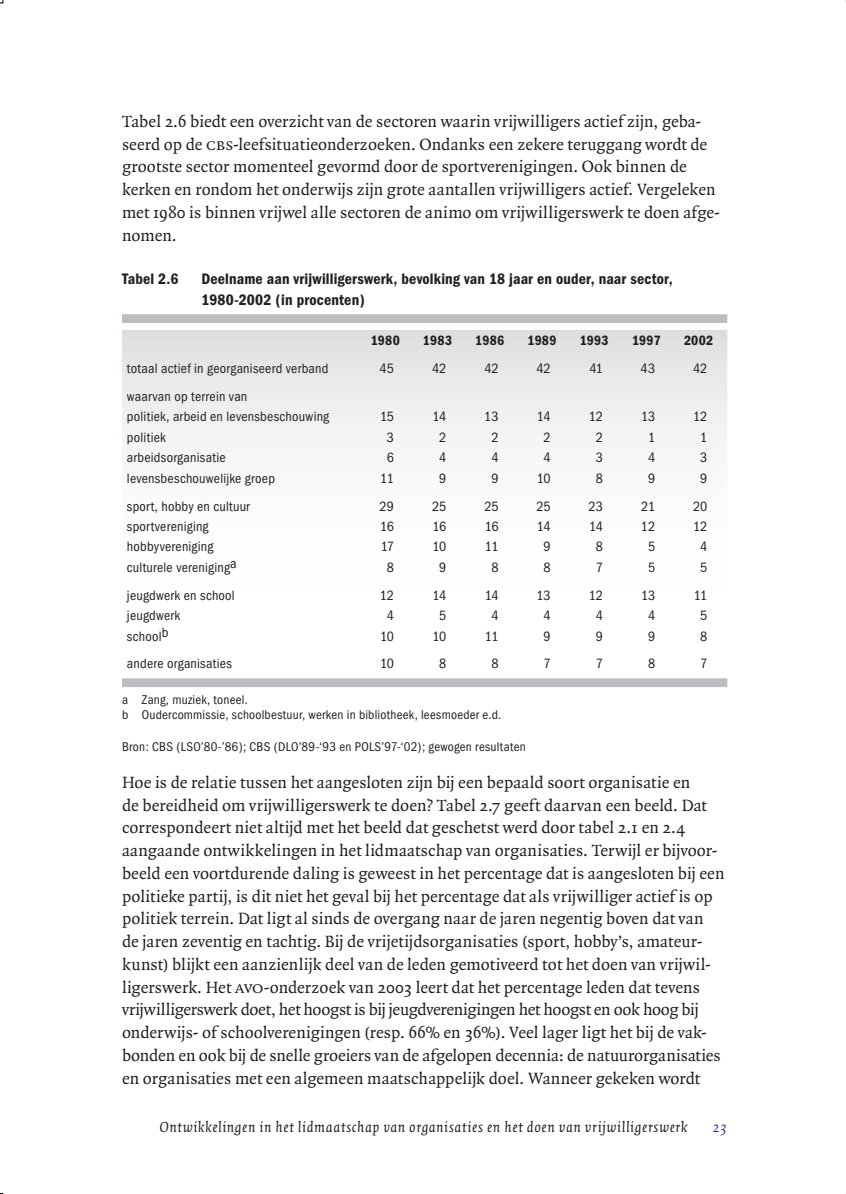
<style>
.page{position:relative;width:846px;height:1194px;background:#fff}
.page>*{position:absolute;margin:0;border:0;box-sizing:border-box;transform-origin:0 0}
.t1{font:17.5px/22.8px "Quadraat";letter-spacing:.005em;color:#231f20}
.t2{font:600 condensed 15.75px/21px "Franklin Gothic";letter-spacing:.01em;color:#231f20}
.t3{font:italic 15.75px "Quadraat";letter-spacing:.035em;color:#231f20}
.t4{font:italic 15.75px "Quadraat";color:#30378f}
.t5{font:condensed 14px/20.5px "Franklin Gothic";letter-spacing:.015em;color:#231f20}
.t6{font:600 condensed 14px "Franklin Gothic";letter-spacing:.01em;color:#231f20}
.t7{font:condensed 13.12px/15.8px "Franklin Gothic";letter-spacing:.02em;color:#231f20}
.s1{font-family:"Quadraat Small Caps"}
</style>
<div class="page">
<div style="left:122px;top:314px;width:605px;height:9px;background:#bcbdc0"></div>
<div style="left:122px;top:678px;width:605px;height:9px;background:#bcbdc0"></div>
<svg style="left:122px;top:330px;width:605px;height:116px"></svg>
<p class="t1" style="left:122px;top:111px;width:599px">Tabel 2.6 biedt een overzicht van de sectoren waarin vrijwilligers actief zijn, geba&shy;seerd op de <span class="s1">cbs</span>-leefsituatieonderzoeken. Ondanks een zekere teruggang wordt de grootste sector momenteel gevormd door de sportverenigingen. Ook binnen de kerken en rondom het onderwijs zijn grote aantallen vrijwilligers actief. Vergeleken met 1980 is binnen vrijwel alle sectoren de animo om vrijwilligerswerk te doen afge&shy;nomen.</p>
<p class="t2" style="left:122px;top:269px;width:58px">Tabel 2.6</p>
<p class="t2" style="left:201px;top:269px;width:473px">Deelname aan vrijwilligerswerk, bevolking van 18 jaar en ouder, naar sector,<br>1980-2002 (in procenten)</p>
<p class="t6" style="left:371px;top:333px;width:31px">1980</p>
<p class="t6" style="left:423px;top:333px;width:31px">1983</p>
<p class="t6" style="left:475px;top:333px;width:30px">1986</p>
<p class="t6" style="left:527px;top:333px;width:31px">1989</p>
<p class="t6" style="left:580px;top:333px;width:31px">1993</p>
<p class="t6" style="left:632px;top:333px;width:30px">1997</p>
<p class="t6" style="left:684px;top:333px;width:31px">2002</p>
<p class="t5" style="left:127px;top:358px;width:203px">totaal actief in georganiseerd verband</p>
<p class="t5" style="left:379px;top:358px;width:16px">45</p>
<p class="t5" style="left:432px;top:358px;width:16px">42</p>
<p class="t5" style="left:484px;top:358px;width:16px">42</p>
<p class="t5" style="left:537px;top:358px;width:16px">42</p>
<p class="t5" style="left:589px;top:358px;width:15px">41</p>
<p class="t5" style="left:640px;top:358px;width:16px">43</p>
<p class="t5" style="left:693px;top:358px;width:16px">42</p>
<p class="t5" style="left:127px;top:386px;width:204px">waarvan op terrein van<br>politiek, arbeid en levensbeschouwing</p>
<p class="t5" style="left:380px;top:407px;width:16px">15</p>
<p class="t5" style="left:432px;top:407px;width:15px">14</p>
<p class="t5" style="left:484px;top:407px;width:16px">13</p>
<p class="t5" style="left:537px;top:407px;width:15px">14</p>
<p class="t5" style="left:589px;top:407px;width:16px">12</p>
<p class="t5" style="left:641px;top:407px;width:16px">13</p>
<p class="t5" style="left:693px;top:407px;width:16px">12</p>
<p class="t5" style="left:127px;top:427px;width:40px">politiek</p>
<p class="t5" style="left:387px;top:427px;width:9px">3</p>
<p class="t5" style="left:439px;top:427px;width:9px">2</p>
<p class="t5" style="left:491px;top:427px;width:9px">2</p>
<p class="t5" style="left:544px;top:427px;width:9px">2</p>
<p class="t5" style="left:596px;top:427px;width:9px">2</p>
<p class="t5" style="left:648px;top:427px;width:9px">1</p>
<p class="t5" style="left:700px;top:427px;width:9px">1</p>
<p class="t5" style="left:127px;top:448px;width:100px">arbeidsorganisatie</p>
<p class="t5" style="left:387px;top:448px;width:9px">6</p>
<p class="t5" style="left:439px;top:448px;width:9px">4</p>
<p class="t5" style="left:491px;top:448px;width:9px">4</p>
<p class="t5" style="left:544px;top:448px;width:9px">4</p>
<p class="t5" style="left:596px;top:448px;width:9px">3</p>
<p class="t5" style="left:648px;top:448px;width:9px">4</p>
<p class="t5" style="left:700px;top:448px;width:9px">3</p>
<p class="t5" style="left:127px;top:468px;width:150px">levensbeschouwelijke groep</p>
<p class="t5" style="left:380px;top:468px;width:15px">11</p>
<p class="t5" style="left:439px;top:468px;width:9px">9</p>
<p class="t5" style="left:491px;top:468px;width:9px">9</p>
<p class="t5" style="left:537px;top:468px;width:15px">10</p>
<p class="t5" style="left:596px;top:468px;width:9px">8</p>
<p class="t5" style="left:648px;top:468px;width:9px">9</p>
<p class="t5" style="left:700px;top:468px;width:9px">9</p>
<p class="t5" style="left:127px;top:496px;width:124px">sport, hobby en cultuur</p>
<p class="t5" style="left:380px;top:496px;width:16px">29</p>
<p class="t5" style="left:432px;top:496px;width:16px">25</p>
<p class="t5" style="left:484px;top:496px;width:16px">25</p>
<p class="t5" style="left:536px;top:496px;width:16px">25</p>
<p class="t5" style="left:589px;top:496px;width:16px">23</p>
<p class="t5" style="left:641px;top:496px;width:15px">21</p>
<p class="t5" style="left:693px;top:496px;width:16px">20</p>
<p class="t5" style="left:127px;top:516px;width:83px">sportvereniging</p>
<p class="t5" style="left:380px;top:516px;width:15px">16</p>
<p class="t5" style="left:432px;top:516px;width:15px">16</p>
<p class="t5" style="left:485px;top:516px;width:15px">16</p>
<p class="t5" style="left:537px;top:516px;width:15px">14</p>
<p class="t5" style="left:589px;top:516px;width:15px">14</p>
<p class="t5" style="left:641px;top:516px;width:16px">12</p>
<p class="t5" style="left:693px;top:516px;width:16px">12</p>
<p class="t5" style="left:127px;top:537px;width:88px">hobbyvereniging</p>
<p class="t5" style="left:381px;top:537px;width:15px">17</p>
<p class="t5" style="left:432px;top:537px;width:15px">10</p>
<p class="t5" style="left:485px;top:537px;width:15px">11</p>
<p class="t5" style="left:544px;top:537px;width:9px">9</p>
<p class="t5" style="left:596px;top:537px;width:9px">8</p>
<p class="t5" style="left:648px;top:537px;width:9px">5</p>
<p class="t5" style="left:700px;top:537px;width:9px">4</p>
<p class="t5" style="left:127px;top:557px;width:111px">culturele vereniginga</p>
<p class="t5" style="left:387px;top:557px;width:9px">8</p>
<p class="t5" style="left:439px;top:557px;width:9px">9</p>
<p class="t5" style="left:491px;top:557px;width:9px">8</p>
<p class="t5" style="left:544px;top:557px;width:9px">8</p>
<p class="t5" style="left:596px;top:557px;width:9px">7</p>
<p class="t5" style="left:648px;top:557px;width:9px">5</p>
<p class="t5" style="left:700px;top:557px;width:9px">5</p>
<p class="t5" style="left:127px;top:585px;width:109px">jeugdwerk en school</p>
<p class="t5" style="left:380px;top:585px;width:16px">12</p>
<p class="t5" style="left:432px;top:585px;width:15px">14</p>
<p class="t5" style="left:485px;top:585px;width:15px">14</p>
<p class="t5" style="left:536px;top:585px;width:16px">13</p>
<p class="t5" style="left:589px;top:585px;width:16px">12</p>
<p class="t5" style="left:641px;top:585px;width:16px">13</p>
<p class="t5" style="left:694px;top:585px;width:15px">11</p>
<p class="t5" style="left:127px;top:605px;width:55px">jeugdwerk</p>
<p class="t5" style="left:387px;top:605px;width:9px">4</p>
<p class="t5" style="left:439px;top:605px;width:9px">5</p>
<p class="t5" style="left:491px;top:605px;width:9px">4</p>
<p class="t5" style="left:544px;top:605px;width:9px">4</p>
<p class="t5" style="left:596px;top:605px;width:9px">4</p>
<p class="t5" style="left:648px;top:605px;width:9px">4</p>
<p class="t5" style="left:700px;top:605px;width:9px">5</p>
<p class="t5" style="left:127px;top:626px;width:43px">schoolb</p>
<p class="t5" style="left:380px;top:626px;width:15px">10</p>
<p class="t5" style="left:432px;top:626px;width:15px">10</p>
<p class="t5" style="left:485px;top:626px;width:15px">11</p>
<p class="t5" style="left:544px;top:626px;width:9px">9</p>
<p class="t5" style="left:596px;top:626px;width:9px">9</p>
<p class="t5" style="left:648px;top:626px;width:9px">9</p>
<p class="t5" style="left:700px;top:626px;width:9px">8</p>
<p class="t5" style="left:127px;top:654px;width:106px">andere organisaties</p>
<p class="t5" style="left:380px;top:654px;width:15px">10</p>
<p class="t5" style="left:439px;top:654px;width:9px">8</p>
<p class="t5" style="left:491px;top:654px;width:9px">8</p>
<p class="t5" style="left:544px;top:654px;width:9px">7</p>
<p class="t5" style="left:596px;top:654px;width:9px">7</p>
<p class="t5" style="left:648px;top:654px;width:9px">8</p>
<p class="t5" style="left:700px;top:654px;width:9px">7</p>
<p class="t7" style="left:122px;top:692px;width:381px">a Zang, muziek, toneel.<br>b Oudercommissie, schoolbestuur, werken in bibliotheek, leesmoeder e.d.</p>
<p class="t7" style="left:122px;top:739px;width:405px">Bron: CBS (LSO’80-’86); CBS (DLO’89-‘93 en POLS’97-‘02); gewogen resultaten</p>
<p class="t1" style="left:122px;top:771px;width:604px">Hoe is de relatie tussen het aangesloten zijn bij een bepaald soort organisatie en<br>de bereidheid om vrijwilligerswerk te doen? Tabel 2.7 geeft daarvan een beeld. Dat correspondeert niet altijd met het beeld dat geschetst werd door tabel 2.1 en 2.4 aangaande ontwikkelingen in het lidmaatschap van organisaties. Terwijl er bijvoor&shy;beeld een voortdurende daling is geweest in het percentage dat is aangesloten bij een politieke partij, is dit niet het geval bij het percentage dat als vrijwilliger actief is op politiek terrein. Dat ligt al sinds de overgang naar de jaren negentig boven dat van de jaren zeventig en tachtig. Bij de vrijetijdsorganisaties (sport, hobby’s, amateur&shy;kunst) blijkt een aanzienlijk deel van de leden gemotiveerd tot het doen van vrijwil&shy;ligerswerk. Het <span class="s1">avo</span>-onderzoek van 2003 leert dat het percentage leden dat tevens vrijwilligerswerk doet, het hoogst is bij jeugdverenigingen het hoogst en ook hoog bij onderwijs- of schoolverenigingen (resp. 66% en 36%). Veel lager ligt het bij de vak&shy;bonden en ook bij de snelle groeiers van de afgelopen decennia: de natuurorganisaties en organisaties met een algemeen maatschappelijk doel. Wanneer gekeken wordt</p>
<p class="t3" style="left:160px;top:1119px;width:529px">Ontwikkelingen in het lidmaatschap van organisaties en het doen van vrijwilligerswerk</p>
<p class="t4" style="left:712px;top:1119px;width:17px">23</p>
</div>
